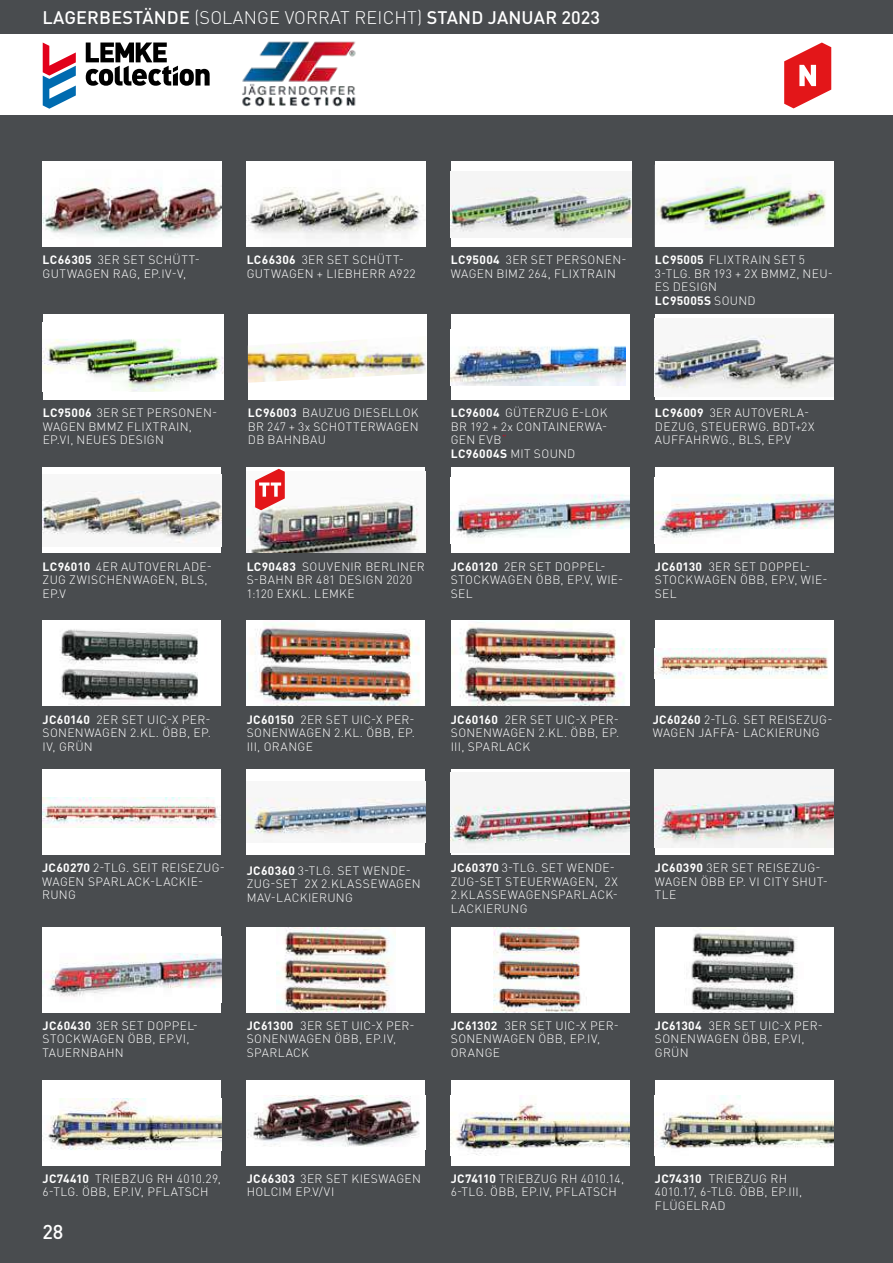
<style>
.page{position:relative;width:893px;height:1263px;background:#fff}
.page>*{position:absolute;margin:0;border:0;box-sizing:border-box;transform-origin:0 0}
.t1{font:500 19.8px "DIN Pro";color:#fff}
.t2{font:500 18px "DIN Pro";letter-spacing:.01em;color:#fff}
.t3{font:300 12px/13.5px "DIN Pro";letter-spacing:.03em;color:#fff}
.s1{font-weight:300}
.s2{font-weight:700}
.s3{color:#e20020}
</style>
<div class="page">
<div style="left:0;top:115px;width:893px;height:1148px;background:#494c4f"></div>
<svg style="left:784px;top:43px;width:47px;height:65px"></svg>
<div style="left:0;top:0;width:893px;height:34px;background:#494c4f"></div>
<img style="left:43px;top:162px;width:178px;height:85px">
<img style="left:247px;top:162px;width:178px;height:85px">
<div style="left:655px;top:315px;width:178px;height:85px;background:#f7f7f7"></div>
<img style="left:655px;top:334px;width:178px;height:56px">
<div style="left:43px;top:468px;width:178px;height:85px;background:#f7f7f7"></div>
<img style="left:43px;top:491px;width:178px;height:52px">
<div style="left:451px;top:162px;width:180px;height:85px;background:#f5f5f5"></div>
<img style="left:451px;top:187px;width:180px;height:50px">
<img style="left:655px;top:162px;width:178px;height:85px">
<div style="left:451px;top:315px;width:178px;height:85px;background:#fff"></div>
<img style="left:451px;top:346px;width:174px;height:39px">
<div style="left:247px;top:468px;width:178px;height:85px;background:#fff"></div>
<img style="left:247px;top:498px;width:172px;height:55px">
<svg style="left:255px;top:469px;width:30px;height:41px"></svg>
<svg style="left:43px;top:43px;width:33px;height:66px"></svg>
<svg style="left:86px;top:43px;width:124px;height:43px"></svg>
<img style="left:242px;top:41px;width:114px;height:66px">
<div style="left:43px;top:1080px;width:178px;height:85px;background:#fff"></div>
<img style="left:43px;top:1098px;width:178px;height:52px">
<div style="left:451px;top:468px;width:178px;height:85px;background:#fff"></div>
<img style="left:451px;top:494px;width:178px;height:44px">
<div style="left:655px;top:468px;width:178px;height:85px;background:#fff"></div>
<img style="left:655px;top:494px;width:178px;height:44px">
<div style="left:43px;top:621px;width:178px;height:85px;background:#fff"></div>
<img style="left:60px;top:629px;width:138px;height:77px">
<img style="left:247px;top:621px;width:178px;height:85px">
<img style="left:451px;top:621px;width:178px;height:85px">
<div style="left:43px;top:927px;width:178px;height:85px;background:#fff"></div>
<img style="left:43px;top:953px;width:178px;height:44px">
<div style="left:247px;top:927px;width:178px;height:85px;background:#fff"></div>
<img style="left:277px;top:927px;width:118px;height:85px">
<div style="left:451px;top:927px;width:178px;height:85px;background:#fff"></div>
<img style="left:493px;top:927px;width:94px;height:85px">
<div style="left:655px;top:927px;width:178px;height:85px;background:#fff"></div>
<img style="left:691px;top:927px;width:106px;height:85px">
<div style="left:247px;top:1080px;width:178px;height:85px;background:#fff"></div>
<img style="left:247px;top:1095px;width:173px;height:52px">
<div style="left:451px;top:770px;width:178px;height:85px;background:#f5f5f5"></div>
<img style="left:451px;top:797px;width:178px;height:53px">
<div style="left:655px;top:621px;width:178px;height:85px;background:#fff"></div>
<img style="left:655px;top:648px;width:173px;height:30px">
<div style="left:247px;top:770px;width:178px;height:85px;background:#f7f7f7"></div>
<img style="left:247px;top:797px;width:178px;height:40px">
<div style="left:42px;top:770px;width:179px;height:85px;background:#fff"></div>
<img style="left:42px;top:797px;width:179px;height:30px">
<div style="left:655px;top:770px;width:178px;height:85px;background:#f5f5f5"></div>
<img style="left:655px;top:785px;width:178px;height:62px">
<div style="left:43px;top:315px;width:180px;height:85px;background:#fff"></div>
<img style="left:43px;top:339px;width:180px;height:53px">
<div style="left:248px;top:315px;width:178px;height:85px;background:#fff"></div>
<img style="left:248px;top:340px;width:178px;height:43px">
<div style="left:451px;top:1080px;width:178px;height:85px;background:#fff"></div>
<img style="left:451px;top:1102px;width:178px;height:53px">
<div style="left:655px;top:1080px;width:178px;height:85px;background:#fff"></div>
<img style="left:659px;top:1095px;width:174px;height:54px">
<h2 class="t2" style="left:43px;top:6px;width:559px">LAGERBESTÄNDE <span class="s1">(SOLANGE VORRAT REICHT)</span> STAND JANUAR 2023</h2>
<p class="t3" style="left:43px;top:253px;width:159px"><span class="s2">LC66305</span> 3ER SET SCHÜTT-<br>GUTWAGEN RAG, EP.IV-V,</p>
<p class="t3" style="left:247px;top:253px;width:171px"><span class="s2">LC66306</span> 3ER SET SCHÜTT-<br>GUTWAGEN + LIEBHERR A922</p>
<p class="t3" style="left:451px;top:253px;width:177px"><span class="s2">LC95004</span> 3ER SET PERSONEN-<br>WAGEN BIMZ 264, FLIXTRAIN</p>
<p class="t3" style="left:655px;top:253px;width:180px"><span class="s2">LC95005</span> FLIXTRAIN SET 5<br>3-TLG. BR 193 + 2X BMMZ, NEU-<br>ES DESIGN<br><span class="s2">LC95005S</span> SOUND</p>
<p class="t3" style="left:43px;top:406px;width:176px"><span class="s2">LC95006</span> 3ER SET PERSONEN-<br>WAGEN BMMZ FLIXTRAIN,<br>EP.VI, NEUES DESIGN</p>
<p class="t3" style="left:248px;top:406px;width:172px;text-align:justify"><span class="s2">LC96003</span> BAUZUG DIESELLOK BR 247 + 3x SCHOTTERWAGEN DB BAHNBAU</p>
<p class="t3" style="left:451px;top:406px;width:158px"><span class="s2">LC96004</span> GÜTERZUG E-LOK<br>BR 192 + 2x CONTAINERWA-<br>GEN EVB<span class="s3">“<br></span><span class="s2">LC96004S</span> MIT SOUND</p>
<p class="t3" style="left:655px;top:406px;width:161px"><span class="s2">LC96009</span> 3ER AUTOVERLA-<br>DEZUG, STEUERWG. BDT+2X<br>AUFFAHRWG., BLS, EP.V</p>
<p class="t3" style="left:43px;top:559px;width:171px"><span class="s2">LC96010</span> 4ER AUTOVERLADE-<br>ZUG ZWISCHENWAGEN, BLS,<br>EP.V</p>
<p class="t3" style="left:247px;top:559px;width:180px"><span class="s2">LC90483</span> SOUVENIR BERLINER<br>S-BAHN BR 481 DESIGN 2020<br>1:120 EXKL. LEMKE</p>
<p class="t3" style="left:451px;top:559px;width:174px"><span class="s2">JC60120</span> 2ER SET DOPPEL-<br>STOCKWAGEN ÖBB, EP.V, WIE-<br>SEL</p>
<p class="t3" style="left:655px;top:559px;width:174px"><span class="s2">JC60130</span> 3ER SET DOPPEL-<br>STOCKWAGEN ÖBB, EP.V, WIE-<br>SEL</p>
<p class="t3" style="left:43px;top:712px;width:170px;text-align:justify"><span class="s2">JC60140</span> 2ER SET UIC-X PER-SONENWAGEN 2.KL. ÖBB, EP.<br>IV, GRÜN</p>
<p class="t3" style="left:247px;top:712px;width:170px;text-align:justify"><span class="s2">JC60150</span> 2ER SET UIC-X PER-SONENWAGEN 2.KL. ÖBB, EP.<br>III, ORANGE</p>
<p class="t3" style="left:451px;top:712px;width:170px;text-align:justify"><span class="s2">JC60160</span> 2ER SET UIC-X PER-SONENWAGEN 2.KL. ÖBB, EP.<br>III, SPARLACK</p>
<p class="t3" style="left:653px;top:712px;width:181px"><span class="s2">JC60260</span> 2-TLG. SET REISEZUG-<br>WAGEN JAFFA- LACKIERUNG</p>
<p class="t3" style="left:42px;top:861px;width:184px"><span class="s2">JC60270</span> 2-TLG. SEIT REISEZUG-<br>WAGEN SPARLACK-LACKIE-<br>RUNG</p>
<p class="t3" style="left:451px;top:861px;width:169px"><span class="s2">JC60370</span> 3-TLG. SET WENDE-<br>ZUG-SET STEUERWAGEN, 2X<br>2.KLASSEWAGENSPARLACK-<br>LACKIERUNG</p>
<p class="t3" style="left:655px;top:861px;width:175px"><span class="s2">JC60390</span> 3ER SET REISEZUG-<br>WAGEN ÖBB EP. VI CITY SHUT-<br>TLE</p>
<p class="t3" style="left:247px;top:863px;width:176px"><span class="s2">JC60360</span> 3-TLG. SET WENDE-<br>ZUG-SET 2X 2.KLASSEWAGEN<br>MAV-LACKIERUNG</p>
<p class="t3" style="left:43px;top:1018px;width:157px"><span class="s2">JC60430</span> 3ER SET DOPPEL-<br>STOCKWAGEN ÖBB, EP.VI,<br>TAUERNBAHN</p>
<p class="t3" style="left:247px;top:1018px;width:170px"><span class="s2">JC61300</span> 3ER SET UIC-X PER-<br>SONENWAGEN ÖBB, EP.IV,<br>SPARLACK</p>
<p class="t3" style="left:451px;top:1018px;width:170px"><span class="s2">JC61302</span> 3ER SET UIC-X PER-<br>SONENWAGEN ÖBB, EP.IV,<br>ORANGE</p>
<p class="t3" style="left:655px;top:1018px;width:170px"><span class="s2">JC61304</span> 3ER SET UIC-X PER-<br>SONENWAGEN ÖBB, EP.VI,<br>GRÜN</p>
<p class="t3" style="left:43px;top:1171px;width:180px"><span class="s2">JC74410</span> TRIEBZUG RH 4010.29,<br>6-TLG. ÖBB, EP.IV, PFLATSCH</p>
<h1 class="t1" style="left:43px;top:1218px;width:22px">28</h1>
<p class="t3" style="left:247px;top:1171px;width:176px"><span class="s2">JC66303</span> 3ER SET KIESWAGEN<br>HOLCIM EP.V/VI</p>
<p class="t3" style="left:451px;top:1171px;width:175px"><span class="s2">JC74110</span> TRIEBZUG RH 4010.14,<br>6-TLG. ÖBB, EP.IV, PFLATSCH</p>
<p class="t3" style="left:655px;top:1171px;width:149px"><span class="s2">JC74310</span> TRIEBZUG RH<br>4010.17, 6-TLG. ÖBB, EP.III,<br>FLÜGELRAD</p>
</div>
